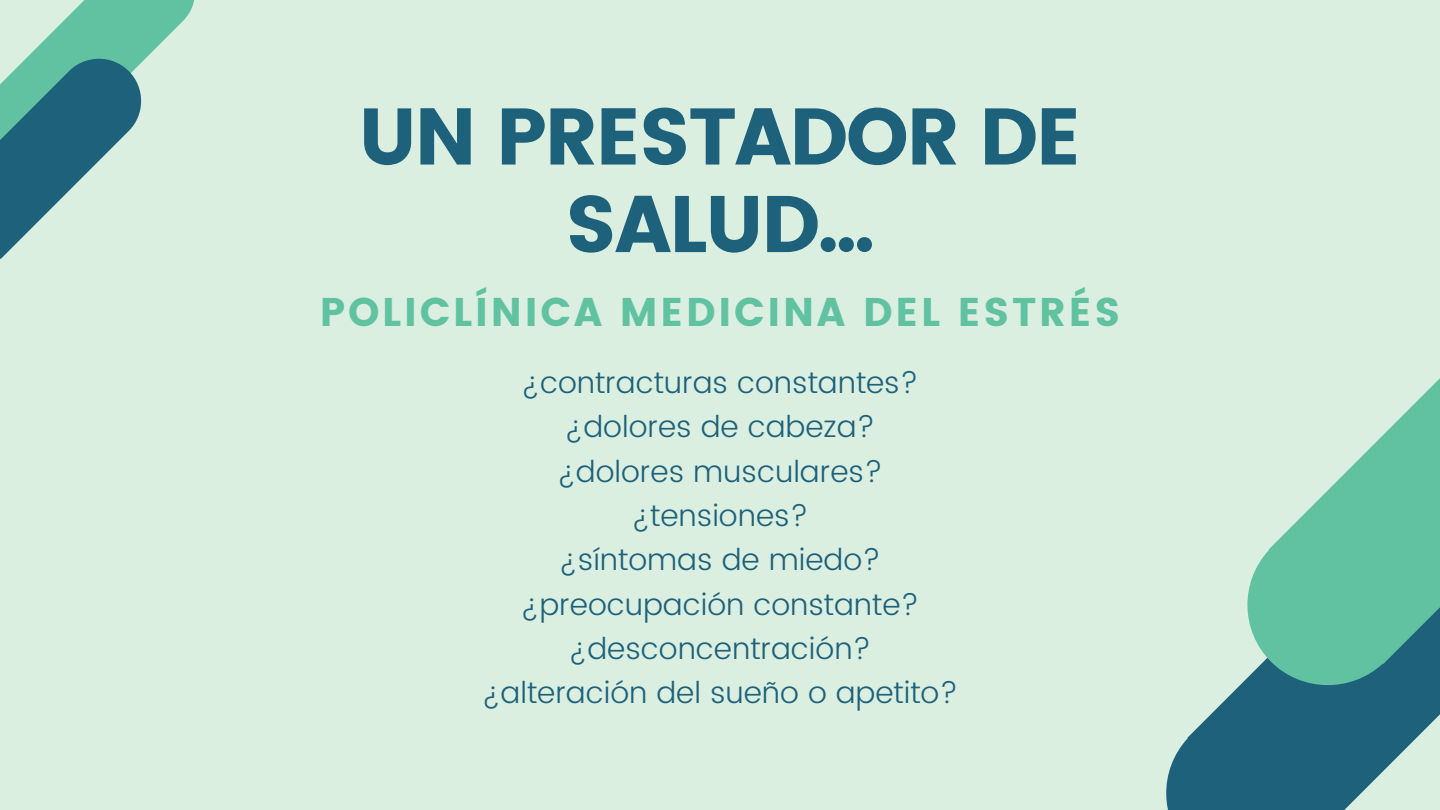
<style>
.page{position:relative;width:1440px;height:810px;background:#dbefe1}
.page>*{position:absolute;margin:0;border:0;box-sizing:border-box;transform-origin:0 0}
.t1{font:80px/87.5px "Poppins";letter-spacing:-.03em;color:#1d617a;text-align:center}
.t2{font:40px "Poppins";letter-spacing:.07em;color:#61c2a2}
.t3{font:300 30px/44.3px "Poppins";color:#1d617a;text-align:center}
</style>
<div class="page">
<svg style="left:1166px;top:711px;width:269px;height:99px;fill:#1d617a"></svg>
<svg style="left:1214px;top:378px;width:226px;height:341px;fill:#61c2a2"></svg>
<svg style="left:43px;top:0;width:152px;height:45px;fill:#61c2a2"></svg>
<svg style="left:0;top:41px;width:159px;height:218px"></svg>
<h1 class="t1" style="left:358px;top:93px;width:725px">UN PRESTADOR DE<br>SALUD...</h1>
<h2 class="t2" style="left:320px;top:289px;width:802px">POLICLÍNICA MEDICINA DEL ESTRÉS</h2>
<p class="t3" style="left:482px;top:361px;width:477px">¿contracturas constantes? ¿dolores de cabeza?<br>¿dolores musculares? ¿tensiones?<br>¿síntomas de miedo? ¿preocupación constante? ¿desconcentración?<br>¿alteración del sueño o apetito?</p>
</div>
